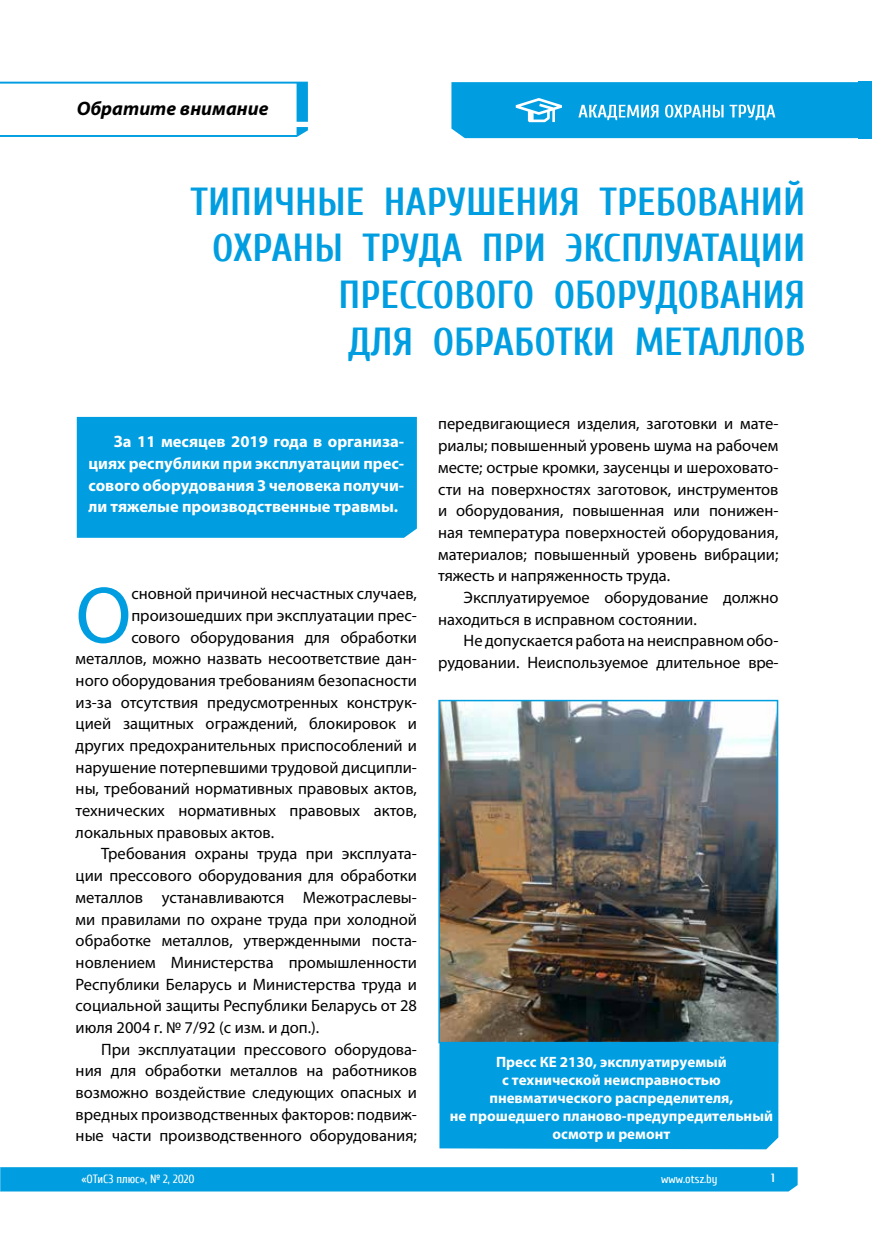
<style>
.page{position:relative;width:872px;height:1255px;background:#fff}
.page>*{position:absolute;margin:0;border:0;box-sizing:border-box;transform-origin:0 0}
.t1{font:80.85px "Myriad Pro";color:#009ee0}
.t2{font:700 39px/46.8px "Cuprum";color:#009ee0;text-align:right}
.t3{font:italic 700 19.5px "Myriad Pro";color:#000}
.t4{font:16.5px/21.8px "Myriad Pro";color:#000;text-align:justify}
.t5{font:700 16.5px/21.8px "Myriad Pro";color:#fff;text-align:justify}
.t6{font:700 15px/18px "Myriad Pro";color:#fff;text-align:center}
.t7{font:12px "Cuprum";color:#fff}
.t8{font:700 12px "Cuprum";color:#fff}
</style>
<div class="page">
<div style="left:0;top:1167px;width:797px;height:24px;background:#009ee0"></div>
<div style="left:77px;top:417px;width:340px;height:121px;background:#009ee0"></div>
<svg style="left:0;top:82px;width:308px;height:55px"></svg>
<svg style="left:451px;top:82px;width:407px;height:56px;background:#13a5e2"></svg>
<div style="left:858px;top:81px;width:14px;height:57px;background:#009ee0"></div>
<div style="left:439px;top:1043px;width:339px;height:106px;background:#009ee0"></div>
<img style="left:441px;top:702px;width:334px;height:338px">
<div style="left:438px;top:699px;width:340px;height:344px;border:2px solid #009ee0"></div>
<p class="t3" style="left:77px;top:96px;width:193px">Обратите внимание</p>
<h2 class="t2" style="left:190px;top:178px;width:616px">ТИПИЧНЫЕ НАРУШЕНИЯ ТРЕБОВАНИЙ<br>ОХРАНЫ ТРУДА ПРИ ЭКСПЛУАТАЦИИ<br>ПРЕССОВОГО ОБОРУДОВАНИЯ<br>ДЛЯ ОБРАБОТКИ МЕТАЛЛОВ</h2>
<p class="t5" style="left:88px;top:430px;width:317px;text-indent:26px">За 11 месяцев 2019 года в организа&shy;циях республики при эксплуатации прес&shy;сового оборудования 3 человека получи&shy;ли тяжелые производственные травмы.</p>
<h1 class="t1" style="left:76px;top:565px;width:57px">О</h1>
<p class="t4" style="left:131px;top:582px;width:287px">сновной причиной несчастных случаев,</p>
<p class="t4" style="left:131px;top:604px;width:287px">произошедших при эксплуатации прес-</p>
<p class="t4" style="left:131px;top:626px;width:287px">сового оборудования для обработки</p>
<p class="t4" style="left:76px;top:647px;width:343px">металлов, можно назвать несоответствие дан-</p>
<p class="t4" style="left:76px;top:669px;width:343px">ного оборудования требованиям безопасности</p>
<p class="t4" style="left:76px;top:691px;width:343px">из-за отсутствия предусмотренных конструк-</p>
<p class="t4" style="left:76px;top:712px;width:343px">цией защитных ограждений, блокировок и</p>
<p class="t4" style="left:76px;top:734px;width:343px">других предохранительных приспособлений и</p>
<p class="t4" style="left:76px;top:756px;width:343px">нарушение потерпевшими трудовой дисципли-</p>
<p class="t4" style="left:76px;top:777px;width:343px">ны, требований нормативных правовых актов,</p>
<p class="t4" style="left:76px;top:799px;width:343px">технических нормативных правовых актов,</p>
<p class="t4" style="left:76px;top:821px;width:200px">локальных правовых актов.</p>
<p class="t4" style="left:101px;top:842px;width:317px">Требования охраны труда при эксплуата-</p>
<p class="t4" style="left:76px;top:864px;width:343px">ции прессового оборудования для обработки</p>
<p class="t4" style="left:76px;top:886px;width:343px">металлов устанавливаются Межотраслевы-</p>
<p class="t4" style="left:76px;top:907px;width:343px">ми правилами по охране труда при холодной</p>
<p class="t4" style="left:76px;top:929px;width:343px">обработке металлов, утвержденными поста-</p>
<p class="t4" style="left:76px;top:951px;width:343px">новлением Министерства промышленности</p>
<p class="t4" style="left:76px;top:972px;width:343px">Республики Беларусь и Министерства труда и</p>
<p class="t4" style="left:76px;top:994px;width:343px">социальной защиты Республики Беларусь от 28</p>
<p class="t4" style="left:76px;top:1016px;width:245px">июля 2004 г. № 7/92 (с изм. и доп.).</p>
<p class="t4" style="left:101px;top:1037px;width:317px">При эксплуатации прессового оборудова-</p>
<p class="t4" style="left:76px;top:1059px;width:343px">ния для обработки металлов на работников</p>
<p class="t4" style="left:76px;top:1081px;width:343px">возможно воздействие следующих опасных и</p>
<p class="t4" style="left:76px;top:1103px;width:343px">вредных производственных факторов: подвиж-</p>
<p class="t4" style="left:76px;top:1124px;width:343px">ные части производственного оборудования;</p>
<p class="t4" style="left:438px;top:413px;width:342px">передвигающиеся изделия, заготовки и мате&shy;риалы; повышенный уровень шума на рабочем месте; острые кромки, заусенцы и шероховато&shy;сти на поверхностях заготовок, инструментов и оборудования, повышенная или понижен&shy;ная температура поверхностей оборудования, материалов; повышенный уровень вибрации; тяжесть и напряженность труда.</p>
<p class="t4" style="left:438px;top:586px;width:342px;text-indent:26px">Эксплуатируемое оборудование должно находиться в исправном состоянии.</p>
<p class="t4" style="left:438px;top:629px;width:342px;text-align:right">Не допускается работа на неисправном обо&shy;рудовании. Неиспользуемое длительное вре-</p>
<p class="t6" style="left:450px;top:1052px;width:324px">Пресс КЕ 2130, эксплуатируемый<br>с технической неисправностью пневматического распределителя,<br>не прошедшего планово-предупредительный осмотр и ремонт</p>
<p class="t7" style="left:81px;top:1172px;width:115px">«ОТиСЗ плюс», № 2, 2020</p>
<p class="t7" style="left:661px;top:1172px;width:58px">www.otsz.by</p>
<p class="t8" style="left:771px;top:1171px;width:5px">1</p>
</div>
